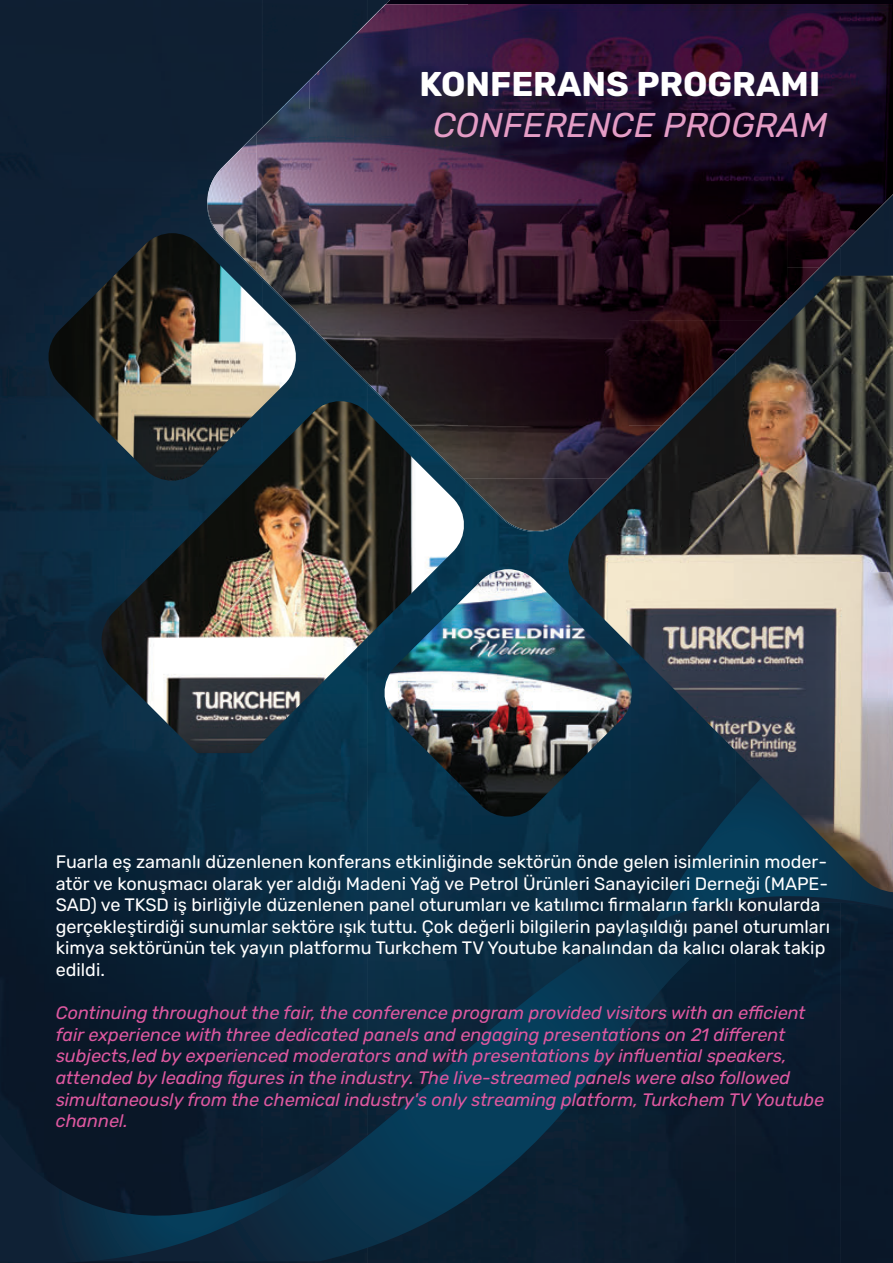
<style>
.page{position:relative;width:893px;height:1263px;background:#fff}
.page>*{position:absolute;margin:0;border:0;box-sizing:border-box;transform-origin:0 0}
.t1{font:700 34.35px "Rubik";color:#fff}
.t2{font:italic 34.35px "Rubik";color:#e49cc5}
.t3{font:18px/21.6px "Rubik";color:#fff}
.t4{font:italic 18px/21.6px "Rubik";color:#de58a0}
</style>
<div class="page">
<img style="left:0;top:0;width:262px;height:1124px">
<img style="left:262px;top:0;width:105px;height:4px">
<img style="left:367px;top:0;width:19px;height:4px">
<div style="left:262px;top:326px;width:53px;height:526px;background:#0a3249"></div>
<div style="left:315px;top:753px;width:52px;height:99px;background:#09334b"></div>
<img style="left:367px;top:753px;width:53px;height:510px">
<img style="left:420px;top:532px;width:52px;height:731px">
<img style="left:472px;top:532px;width:106px;height:731px">
<svg style="left:78px;top:852px;width:815px;height:409px"></svg>
<svg style="left:0;top:1124px;width:381px;height:139px"></svg>
<img style="left:45px;top:233px;width:255px;height:251px">
<img style="left:98px;top:401px;width:370px;height:352px">
<img style="left:381px;top:569px;width:182px;height:251px">
<div style="left:211px;top:4px;width:98px;height:129px;background:#0f1f32"></div>
<img style="left:563px;top:276px;width:330px;height:616px">
<hr style="left:386px;top:0;width:507px;height:4px;background:#04000a">
<img style="left:203px;top:183px;width:52px;height:90px">
<img style="left:787px;top:268px;width:53px;height:33px">
<img style="left:255px;top:272px;width:54px;height:54px">
<img style="left:734px;top:320px;width:53px;height:34px">
<img style="left:362px;top:426px;width:48px;height:6px">
<img style="left:662px;top:426px;width:19px;height:34px">
<img style="left:415px;top:478px;width:48px;height:7px">
<img style="left:609px;top:478px;width:19px;height:35px">
<img style="left:468px;top:531px;width:107px;height:1px">
<img style="left:309px;top:4px;width:478px;height:316px">
<img style="left:787px;top:4px;width:106px;height:264px">
<img style="left:256px;top:80px;width:54px;height:245px">
<img style="left:204px;top:133px;width:53px;height:139px">
<img style="left:787px;top:267px;width:32px;height:33px">
<img style="left:309px;top:320px;width:425px;height:106px">
<img style="left:734px;top:320px;width:33px;height:33px">
<img style="left:410px;top:425px;width:252px;height:53px">
<img style="left:463px;top:478px;width:146px;height:53px">
<h1 class="t1" style="left:419px;top:65px;width:402px">KONFERANS PROGRAMI</h1>
<h1 class="t2" style="left:433px;top:106px;width:396px">CONFERENCE PROGRAM</h1>
<p class="t3" style="left:56px;top:851px;width:776px">Fuarla eş zamanlı düzenlenen konferans etkinliğinde sektörün önde gelen isimlerinin moder&shy;atör ve konuşmacı olarak yer aldığı Madeni Yağ ve Petrol Ürünleri Sanayicileri Derneği (MAPE-SAD) ve TKSD iş birliğiyle düzenlenen panel oturumları ve katılımcı firmaların farklı konularda gerçekleştirdiği sunumlar sektöre ışık tuttu. Çok değerli bilgilerin paylaşıldığı panel oturumları kimya sektörünün tek yayın platformu Turkchem TV Youtube kanalından da kalıcı olarak takip edildi.</p>
<p class="t4" style="left:56px;top:1003px;width:770px">Continuing throughout the fair, the conference program provided visitors with an efficient fair experience with three dedicated panels and engaging presentations on 21 different subjects,led by experienced moderators and with presentations by influential speakers, attended by leading figures in the industry. The live-streamed panels were also followed simultaneously from the chemical industry's only streaming platform, Turkchem TV Youtube channel.</p>
</div>
